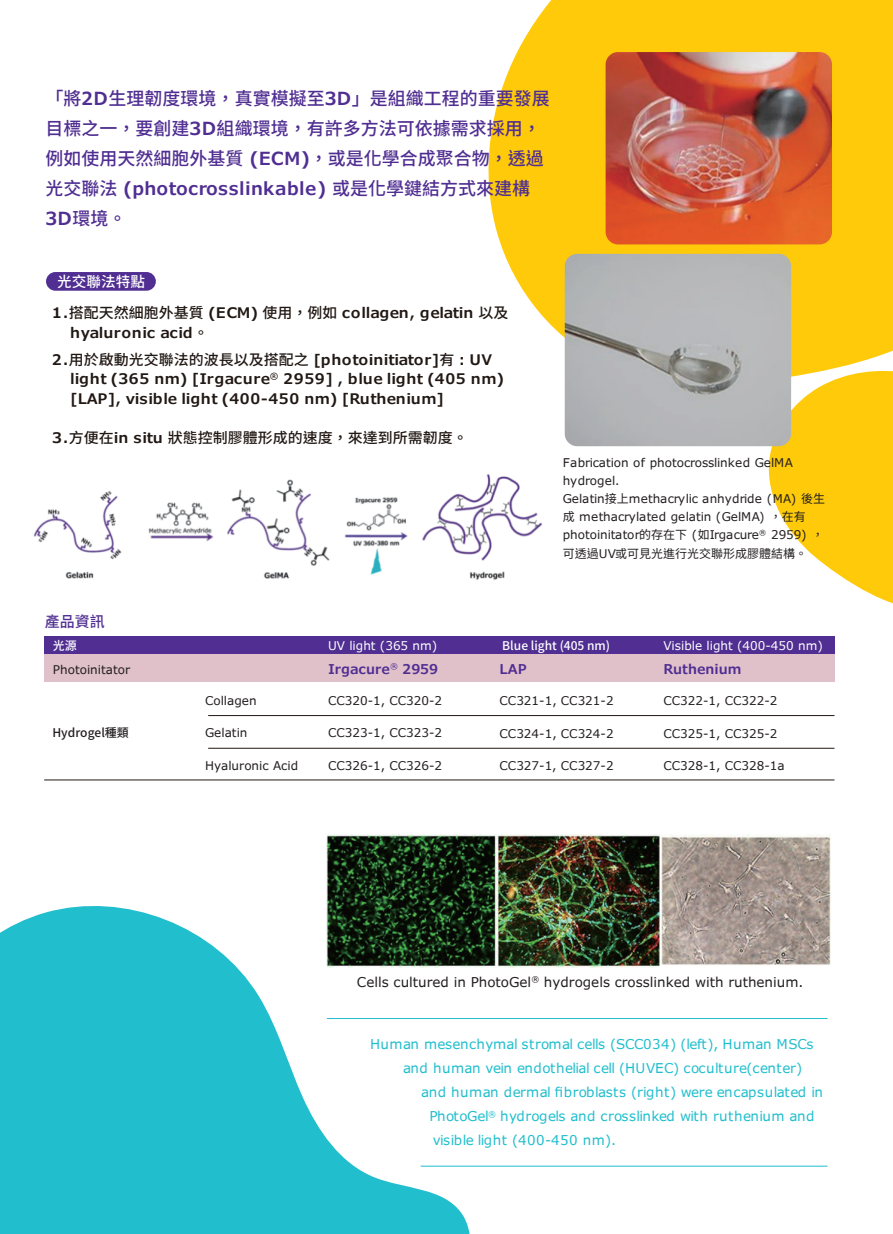
<style>
.page{position:relative;width:893px;height:1234px;background:#fff}
.page>*{position:absolute;margin:0;border:0;box-sizing:border-box;transform-origin:0 0}
.t1{font:500 18px/30px "Noto Sans CJ Ktc";color:#502e92}
.t2{font:600 18px "Verdana Pro";letter-spacing:.015em;color:#502e92}
.t3{font:500 15px "Noto Sans CJ Ktc";color:#502e92}
.t4{font:500 14.7px "Noto Sans CJ Ktc";color:#fff}
.t5{font:600 14.55px/19.5px "Verdana Pro";letter-spacing:.03em;color:#211814}
.t6{font:600 14.55px/19.5px "Verdana Pro";letter-spacing:-.01em;color:#211814}
.t7{font:500 14.55px "Noto Sans CJ Ktc";color:#211814}
.t8{font:13.5px "Verdana Pro";letter-spacing:.015em;color:#21bece}
.t9{font:13.5px "Verdana Pro";color:#231f20}
.t10{font:600 13.5px "Verdana Pro";color:#502e92}
.t11{font:12px/18px "Verdana Pro";color:#231f20}
.t12{font:12px "Verdana Pro";color:#fff}
.t13{font:12px "Noto Sans CJ Ktc";color:#231f20}
.t14{font:500 12px "Noto Sans CJ Ktc";color:#fff}
.t15{font:500 12px "Noto Sans CJ Ktc";color:#231f20}
.s1{font-family:"Verdana Pro";font-weight:600}
.s2{font-family:"Noto Sans CJ Ktc";font-weight:500}
.s3{font-family:"Noto Sans CJ Ktc"}
.s4{font-family:"Verdana Pro"}
</style>
<div class="page">
<svg style="left:488px;top:0;width:405px;height:390px;background:#fdd12e"></svg>
<svg style="left:766px;top:368px;width:127px;height:236px"></svg>
<svg style="left:0;top:906px;width:474px;height:327px;fill:#21bece"></svg>
<img style="left:33px;top:474px;width:510px;height:106px">
<div style="left:46px;top:272px;width:110px;height:18px;background:#502e92;border-radius:9px"></div>
<img style="left:606px;top:52px;width:226px;height:192px">
<img style="left:565px;top:254px;width:226px;height:192px">
<div style="left:44px;top:635px;width:790px;height:19px;background:#502e92"></div>
<div style="left:44px;top:654px;width:790px;height:28px;background:#e0c1ca"></div>
<hr style="left:208px;top:715px;width:626px;height:1px;background:#211814">
<hr style="left:208px;top:747px;width:626px;height:1px;background:#211814">
<hr style="left:44px;top:779px;width:790px;height:1px;background:#211814">
<img style="left:319px;top:834px;width:512px;height:134px">
<hr style="left:327px;top:1017px;width:500px;height:1px;background:#21bece">
<hr style="left:421px;top:1165px;width:406px;height:1px;background:#21bece">
<h1 class="t1" style="left:46px;top:84px;width:505px">「將<span class="s1">2D</span>生理韌度環境，真實模擬至<span class="s1">3D</span>」是組織工程的重要發展目標之一，要創建<span class="s1">3D</span>組織環境，有許多方法可依據需求採用，例如使用天然細胞外基質 <span class="s1">(ECM)</span>，或是化學合成聚合物，透過</h1>
<h1 class="t2" style="left:46px;top:177px;width:486px"><span class="s2">光交聯法</span> (photocrosslinkable) <span class="s2">或是化學鍵結方式來建構</span></h1>
<h1 class="t1" style="left:46px;top:204px;width:83px"><span class="s1">3D</span>環境。</h1>
<p class="t4" style="left:57px;top:273px;width:89px">光交聯法特點</p>
<p class="t6" style="left:70px;top:303px;width:439px;text-indent:-18px">1.<span class="s2">搭配天然細胞外基質</span> (ECM) <span class="s2">使用，例如</span> collagen, gelatin <span class="s2">以及</span>hyaluronic acid<span class="s2">。</span></p>
<p class="t5" style="left:70px;top:350px;width:435px;text-indent:-18px">2.<span class="s2">用於啟動光交聯法的波長以及搭配之</span> [photoinitiator]<span class="s2">有</span> : UV light (365 nm) [Irgacure<sup>®</sup> 2959] , blue light (405 nm) [LAP], visible light (400-450 nm) [Ruthenium]</p>
<p class="t7" style="left:52px;top:429px;width:417px"><span class="s1">3.</span>方便在<span class="s1">in situ</span> 狀態控制膠體形成的速度，來達到所需韌度。</p>
<p class="t3" style="left:45px;top:613px;width:61px">產品資訊</p>
<p class="t11" style="left:563px;top:454px;width:264px">Fabrication of photocrosslinked GelMA hydrogel.<br>Gelatin<span class="s3">接上</span>methacrylic anhydride (MA) <span class="s3">後生成</span> methacrylated gelatin (GelMA) <span class="s3">，在有</span>photoinitator<span class="s3">的存在下</span> (<span class="s3">如</span>Irgacure<sup>®</sup> 2959) <span class="s3">，</span></p>
<p class="t13" style="left:563px;top:546px;width:246px">可透過<span class="s4">UV</span>或可見光進行光交聯形成膠體結構。</p>
<p class="t14" style="left:53px;top:639px;width:25px">光源</p>
<p class="t12" style="left:328px;top:638px;width:111px">UV light (365 nm)</p>
<p class="t14" style="left:502px;top:639px;width:109px">Blue light (405 nm)</p>
<p class="t11" style="left:53px;top:660px;width:79px">Photoinitator</p>
<p class="t10" style="left:328px;top:659px;width:111px">Irgacure<sup>®</sup> 2959</p>
<p class="t10" style="left:500px;top:660px;width:29px">LAP</p>
<p class="t10" style="left:663px;top:660px;width:80px">Ruthenium</p>
<p class="t11" style="left:328px;top:691px;width:116px">CC320-1, CC320-2</p>
<p class="t11" style="left:500px;top:691px;width:116px">CC321-1, CC321-2</p>
<p class="t11" style="left:663px;top:691px;width:116px">CC322-1, CC322-2</p>
<p class="t11" style="left:328px;top:724px;width:116px">CC323-1, CC323-2</p>
<p class="t11" style="left:500px;top:724px;width:116px">CC324-1, CC324-2</p>
<p class="t11" style="left:663px;top:724px;width:116px">CC325-1, CC325-2</p>
<p class="t11" style="left:328px;top:756px;width:116px">CC326-1, CC326-2</p>
<p class="t12" style="left:663px;top:638px;width:161px">Visible light (400-450 nm)</p>
<p class="t11" style="left:205px;top:691px;width:53px">Collagen</p>
<p class="t11" style="left:205px;top:724px;width:44px">Gelatin</p>
<p class="t11" style="left:205px;top:756px;width:95px">Hyaluronic Acid</p>
<p class="t11" style="left:500px;top:756px;width:116px">CC327-1, CC327-2</p>
<p class="t11" style="left:663px;top:756px;width:123px">CC328-1, CC328-1a</p>
<p class="t15" style="left:52px;top:725px;width:78px">Hydrogel種類</p>
<p class="t9" style="left:357px;top:973px;width:448px">Cells cultured in PhotoGel<sup>®</sup> hydrogels crosslinked with ruthenium.</p>
<p class="t8" style="left:370px;top:1035px;width:445px">Human mesenchymal stromal cells (SCC034) (left), Human MSCs</p>
<p class="t8" style="left:403px;top:1059px;width:401px">and human vein endothelial cell (HUVEC) coculture(center)</p>
<p class="t8" style="left:421px;top:1083px;width:403px">and human dermal fibroblasts (right) were encapsulated in</p>
<p class="t8" style="left:430px;top:1107px;width:386px">PhotoGel<sup>®</sup> hydrogels and crosslinked with ruthenium and</p>
<p class="t8" style="left:433px;top:1131px;width:185px">visible light (400-450 nm).</p>
</div>
